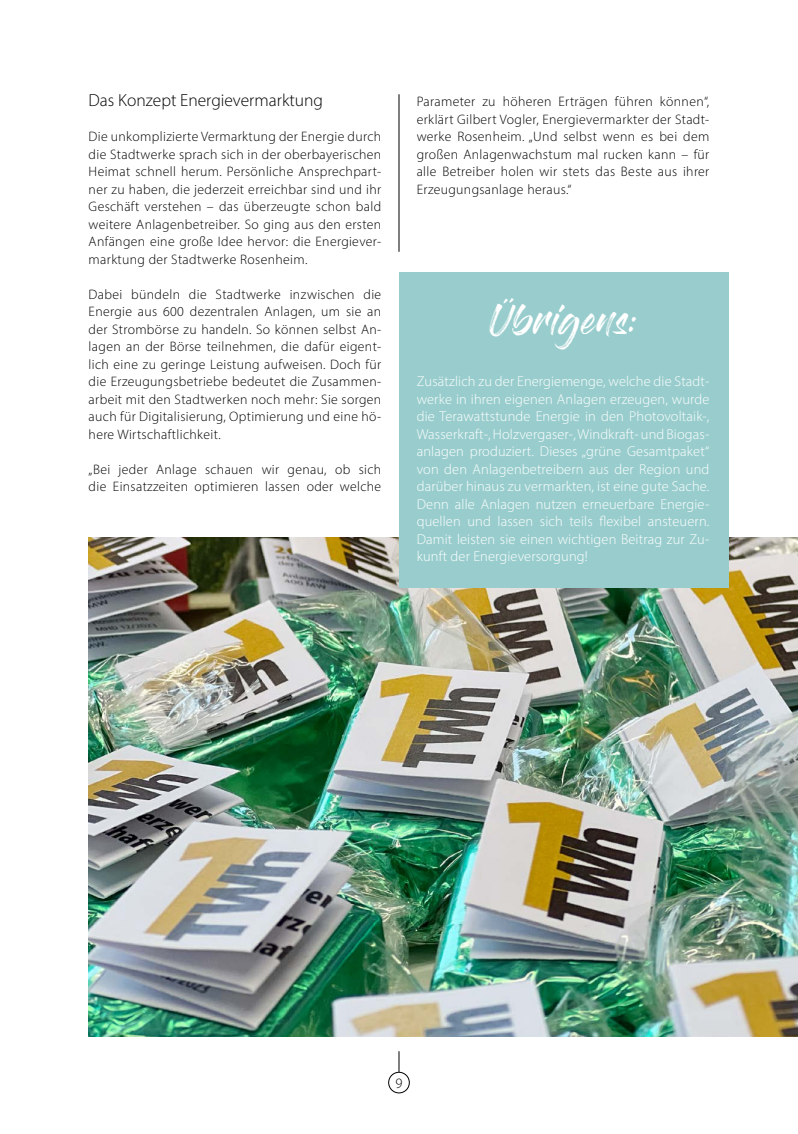
<style>
.page{position:relative;width:798px;height:1134px;background:#fff}
.page>*{position:absolute;margin:0;border:0;box-sizing:border-box;transform-origin:0 0}
.t1{font:30px "Gloss And Bloom";letter-spacing:.025em;color:#fff}
.t2{font:300 17.5px "Myriad Pro";color:#000}
.t3{font:300 14.38px/17.5px "Myriad Pro";letter-spacing:.01em;color:#fff;text-align:justify}
.t4{font:300 14.38px "Myriad Pro";color:#000}
.t5{font:300 13.75px/17.5px "Myriad Pro";letter-spacing:.025em;color:#000;text-align:justify}
</style>
<div class="page">
<img style="left:89px;top:537px;width:708px;height:499px">
<div style="left:388px;top:1072px;width:21px;height:21px;border:1px solid #000;border-radius:50%"></div>
<svg style="left:398px;top:1051px;width:1px;height:21px"></svg>
<hr style="left:398px;top:94px;width:1px;height:158px;background:#000">
<div style="left:399px;top:273px;width:329px;height:315px;background:#99cdcd"></div>
<p class="t2" style="left:89px;top:90px;width:236px">Das Konzept Energievermarktung</p>
<p class="t5" style="left:89px;top:128px;width:294px">Die unkomplizierte Vermarktung der Energie durch die Stadtwerke sprach sich in der oberbayerischen Heimat schnell herum. Persönliche Ansprechpart&shy;ner zu haben, die jederzeit erreichbar sind und ihr Geschäft verstehen – das überzeugte schon bald weitere Anlagenbetreiber. So ging aus den ersten Anfängen eine große Idee hervor: die Energiever&shy;marktung der Stadtwerke Rosenheim.</p>
<p class="t5" style="left:89px;top:285px;width:294px">Dabei bündeln die Stadtwerke inzwischen die Energie aus 600 dezentralen Anlagen, um sie an der Strombörse zu handeln. So können selbst An&shy;lagen an der Börse teilnehmen, die dafür eigent&shy;lich eine zu geringe Leistung aufweisen. Doch für die Erzeugungsbetriebe bedeutet die Zusammen&shy;arbeit mit den Stadtwerken noch mehr: Sie sorgen auch für Digitalisierung, Optimierung und eine hö&shy;here Wirtschaftlichkeit.</p>
<p class="t5" style="left:89px;top:460px;width:294px">„Bei jeder Anlage schauen wir genau, ob sich die Einsatzzeiten optimieren lassen oder welche</p>
<p class="t5" style="left:416px;top:93px;width:294px">Parameter zu höheren Erträgen führen können“, erklärt Gilbert Vogler, Energievermarkter der Stadt&shy;werke Rosenheim. „Und selbst wenn es bei dem großen Anlagenwachstum mal rucken kann – für alle Betreiber holen wir stets das Beste aus ihrer Erzeugungsanlage heraus.“</p>
<h1 class="t1" style="left:489px;top:306px;width:148px">Übrigens:</h1>
<p class="t3" style="left:416px;top:372px;width:294px">Zusätzlich zu der Energiemenge, welche die Stadt&shy;werke in ihren eigenen Anlagen erzeugen, wurde die Terawattstunde Energie in den Photovoltaik-, Wasserkraft-, Holzvergaser-, Windkraft- und Biogas&shy;anlagen produziert. Dieses „grüne Gesamtpaket“ von den Anlagenbetreibern aus der Region und darüber hinaus zu vermarkten, ist eine gute Sache.<br>Denn alle Anlagen nutzen erneuerbare Energie&shy;quellen und lassen sich teils flexibel ansteuern.<br>Damit leisten sie einen wichtigen Beitrag zur Zu&shy;kunft der Energieversorgung!</p>
<p class="t4" style="left:395px;top:1074px;width:9px">9</p>
</div>
